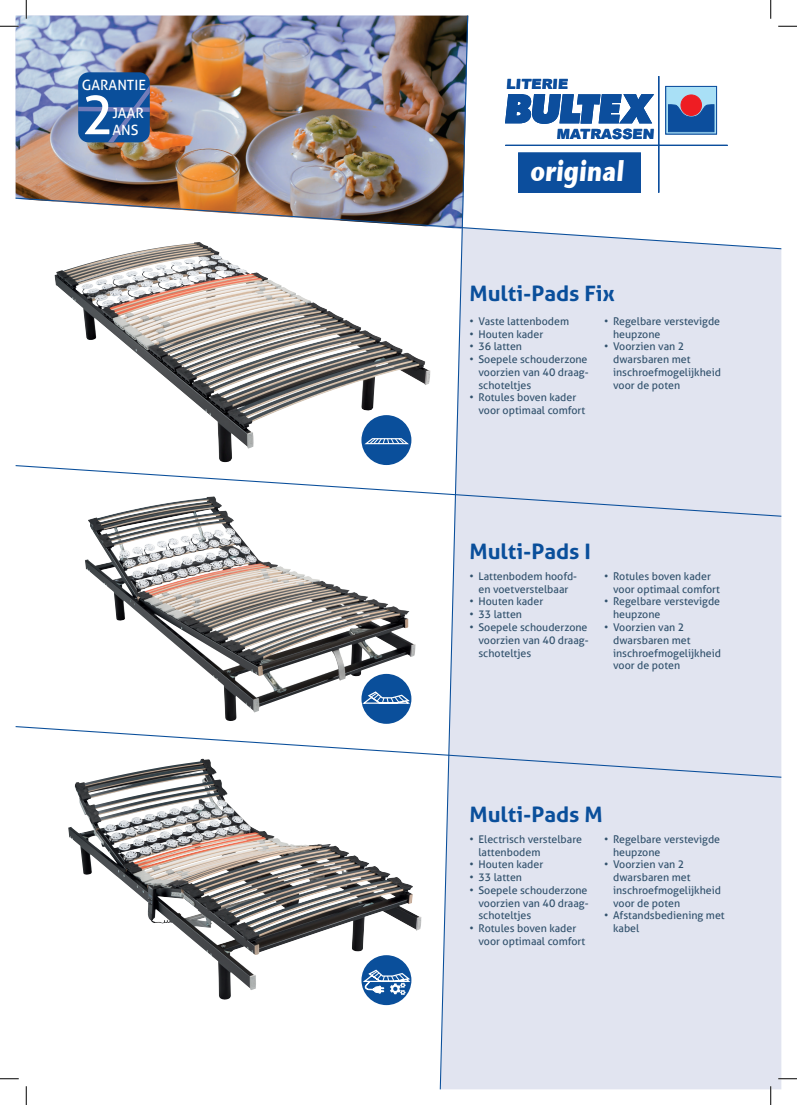
<style>
.page{position:relative;width:797px;height:1105px;background:#fff}
.page>*{position:absolute;margin:0;border:0;box-sizing:border-box;transform-origin:0 0}
.t1{font:54.38px "Aller";color:#fff}
.t2{font:700 28.5px "Stone Sans ITC";color:#fff;scale:.81 1}
.t3{font:700 21.25px "Aller";color:#0a4f9b;scale:1.05 1}
.t4{font:14.12px/17px "Aller";color:#fff}
.t5{font:900 14px "Arial";color:#0c4e9d}
.t6{font:10.62px/12.8px "Aller";color:#31516c}
</style>
<div class="page">
<img style="left:16px;top:16px;width:424px;height:182px">
<div style="left:468px;top:249px;width:313px;height:840px;background:#e1e4f0"></div>
<svg style="left:16px;top:198px;width:765px;height:51px"></svg>
<svg style="left:16px;top:726px;width:765px;height:52px;fill:#e1e4f0"></svg>
<svg style="left:16px;top:465px;width:765px;height:52px;fill:#e1e4f0"></svg>
<div style="left:665px;top:86px;width:51px;height:48px;background:#a9e0f6"></div>
<div style="left:665px;top:86px;width:51px;height:48px;border:1px solid #0c4e9d"></div>
<svg style="left:668px;top:105px;width:46px;height:27px"></svg>
<div style="left:681px;top:95px;width:20px;height:20px;background:#ee1d23;border-radius:50%"></div>
<div style="left:681px;top:95px;width:20px;height:21px;border:1px solid #ee1d23;border-radius:50%"></div>
<svg style="left:505px;top:95px;width:148px;height:28px"></svg>
<div style="left:518px;top:153px;width:123px;height:40px;background:#0c4e9d"></div>
<hr style="left:505px;top:145px;width:222px;height:1px;background:#0c4e9d">
<hr style="left:658px;top:76px;width:1px;height:117px;background:#0c4e9d">
<svg style="left:78px;top:72px;width:72px;height:70px;background:#1a569e"></svg>
<img style="left:68px;top:759px;width:353px;height:241px">
<img style="left:85px;top:496px;width:330px;height:225px">
<img style="left:55px;top:242px;width:375px;height:220px">
<div style="left:361px;top:415px;width:50px;height:50px;background:#0a4f9b;border-radius:50%"></div>
<svg style="left:364px;top:438px;width:45px;height:7px"></svg>
<div style="left:361px;top:674px;width:50px;height:50px;background:#0a4f9b;border-radius:50%"></div>
<svg style="left:361px;top:691px;width:50px;height:13px"></svg>
<div style="left:361px;top:955px;width:50px;height:50px;background:#0a4f9b;border-radius:50%"></div>
<svg style="left:361px;top:969px;width:50px;height:26px"></svg>
<svg style="left:440px;top:16px;width:28px;height:1073px"></svg>
<svg style="left:0;top:25px;width:19px;height:2px"></svg>
<svg style="left:778px;top:25px;width:19px;height:2px"></svg>
<svg style="left:0;top:1078px;width:19px;height:1px"></svg>
<svg style="left:778px;top:1078px;width:19px;height:1px"></svg>
<svg style="left:25px;top:0;width:2px;height:19px"></svg>
<svg style="left:25px;top:1086px;width:2px;height:19px"></svg>
<svg style="left:770px;top:0;width:1px;height:19px"></svg>
<svg style="left:770px;top:1086px;width:1px;height:19px"></svg>
<h3 class="t4" style="left:82px;top:77px;width:66px">GARANTIE</h3>
<h1 class="t1" style="left:81px;top:82px;width:34px">2</h1>
<h3 class="t4" style="left:112px;top:104px;width:33px">JAAR<br>ANS</h3>
<h3 class="t5" style="left:506px;top:74px;width:65px">LITERIE</h3>
<h3 class="t5" style="left:556px;top:124px;width:100px">MATRASSEN</h3>
<h2 class="t2" style="left:529px;top:146px;width:123px">original</h2>
<h3 class="t3" style="left:469px;top:280px;width:140px">Multi-Pads Fix</h3>
<p class="t6" style="left:469px;top:315px;width:101px">• Vaste lattenbodem</p>
<p class="t6" style="left:469px;top:327px;width:75px">• Houten kader</p>
<p class="t6" style="left:469px;top:340px;width:54px">• 36 latten</p>
<p class="t6" style="left:478px;top:353px;width:112px;text-align:justify;text-indent:-9px">• Soepele schouderzone voorzien van 40 draag&shy;schoteltjes</p>
<p class="t6" style="left:478px;top:391px;width:108px;text-indent:-9px">• Rotules boven kader voor optimaal comfort</p>
<p class="t6" style="left:613px;top:315px;width:108px;text-indent:-9px">• Regelbare verstevigde heupzone</p>
<p class="t6" style="left:613px;top:340px;width:109px;text-indent:-9px">• Voorzien van 2 dwarsbaren met inschroefmogelijkheid voor de poten</p>
<h3 class="t3" style="left:469px;top:539px;width:117px">Multi-Pads I</h3>
<p class="t6" style="left:469px;top:570px;width:109px;text-align:center">• Lattenbodem hoofd&shy;en voetverstelbaar</p>
<p class="t6" style="left:469px;top:595px;width:75px">• Houten kader</p>
<p class="t6" style="left:469px;top:608px;width:54px">• 33 latten</p>
<p class="t6" style="left:478px;top:621px;width:112px;text-align:justify;text-indent:-9px">• Soepele schouderzone voorzien van 40 draag&shy;schoteltjes</p>
<p class="t6" style="left:613px;top:570px;width:108px;text-indent:-9px">• Rotules boven kader voor optimaal comfort</p>
<p class="t6" style="left:613px;top:595px;width:108px;text-indent:-9px">• Regelbare verstevigde heupzone</p>
<p class="t6" style="left:613px;top:621px;width:109px;text-indent:-9px">• Voorzien van 2 dwarsbaren met inschroefmogelijkheid voor de poten</p>
<h3 class="t3" style="left:469px;top:802px;width:129px">Multi-Pads M</h3>
<p class="t6" style="left:478px;top:833px;width:105px;text-indent:-9px">• Electrisch verstelbare lattenbodem</p>
<p class="t6" style="left:469px;top:858px;width:75px">• Houten kader</p>
<p class="t6" style="left:469px;top:871px;width:54px">• 33 latten</p>
<p class="t6" style="left:478px;top:884px;width:112px;text-align:justify;text-indent:-9px">• Soepele schouderzone voorzien van 40 draag&shy;schoteltjes</p>
<p class="t6" style="left:478px;top:922px;width:108px;text-indent:-9px">• Rotules boven kader voor optimaal comfort</p>
<p class="t6" style="left:613px;top:833px;width:108px;text-indent:-9px">• Regelbare verstevigde heupzone</p>
<p class="t6" style="left:613px;top:858px;width:109px;text-indent:-9px">• Voorzien van 2 dwarsbaren met inschroefmogelijkheid voor de poten</p>
<p class="t6" style="left:613px;top:909px;width:113px;text-indent:-9px">• Afstandsbediening met kabel</p>
</div>
